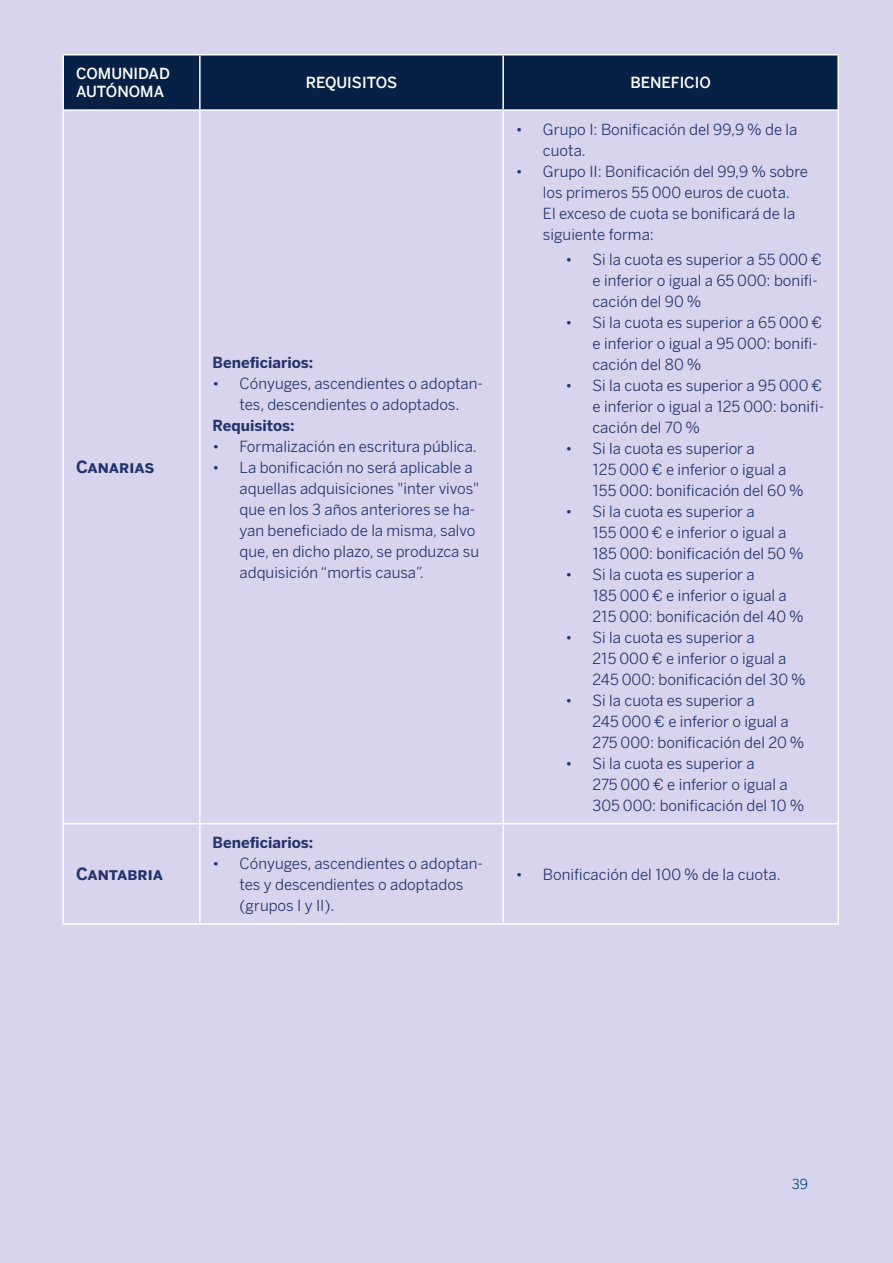
<style>
.page{position:relative;width:893px;height:1263px;background:#d9d4ed}
.page>*{position:absolute;margin:0;border:0;box-sizing:border-box;transform-origin:0 0}
.t1{font:700 16.5px "BBVA Benton Sans";color:#22336d}
.t2{font:15px/21px "BBVA Benton Sans";color:#22336d}
.t3{font:700 15px "BBVA Benton Sans";color:#22336d}
.t4{font:300 15px/18px "BBVA Benton Sans";color:#fff}
.t5{font:13.5px "BBVA Benton Sans";color:#004481}
</style>
<div class="page">
<div style="left:64px;top:56px;width:773px;height:53px;background:#072146"></div>
<hr style="left:63px;top:54px;width:137px;height:2px;background:#fff">
<hr style="left:63px;top:56px;width:1px;height:53px;background:#fff">
<hr style="left:200px;top:54px;width:303px;height:2px;background:#fff">
<hr style="left:199px;top:56px;width:2px;height:53px;background:#fff">
<hr style="left:503px;top:54px;width:336px;height:2px;background:#fff">
<hr style="left:502px;top:56px;width:2px;height:53px;background:#fff">
<hr style="left:837px;top:56px;width:2px;height:53px;background:#fff">
<hr style="left:63px;top:109px;width:137px;height:2px;background:#fff">
<hr style="left:63px;top:111px;width:1px;height:712px;background:#fff">
<hr style="left:200px;top:109px;width:303px;height:2px;background:#fff">
<hr style="left:199px;top:111px;width:2px;height:712px;background:#fff">
<hr style="left:503px;top:109px;width:336px;height:2px;background:#fff">
<hr style="left:502px;top:111px;width:2px;height:712px;background:#fff">
<hr style="left:837px;top:111px;width:2px;height:712px;background:#fff">
<hr style="left:63px;top:823px;width:137px;height:1px;background:#fff">
<hr style="left:63px;top:824px;width:1px;height:99px;background:#fff">
<hr style="left:200px;top:823px;width:303px;height:1px;background:#fff">
<hr style="left:199px;top:824px;width:2px;height:99px;background:#fff">
<hr style="left:503px;top:823px;width:336px;height:1px;background:#fff">
<hr style="left:502px;top:824px;width:2px;height:99px;background:#fff">
<hr style="left:837px;top:824px;width:2px;height:99px;background:#fff">
<hr style="left:63px;top:923px;width:137px;height:2px;background:#fff">
<hr style="left:200px;top:923px;width:303px;height:2px;background:#fff">
<hr style="left:503px;top:923px;width:336px;height:2px;background:#fff">
<p class="t4" style="left:76px;top:65px;width:95px">COMUNIDAD<br>AUTÓNOMA</p>
<p class="t4" style="left:306px;top:74px;width:93px">REQUISITOS</p>
<p class="t4" style="left:630px;top:74px;width:82px">BENEFICIO</p>
<p class="t1" style="left:76px;top:457px;width:80px">Canarias</p>
<p class="t1" style="left:76px;top:864px;width:89px">Cantabria</p>
<p class="t3" style="left:213px;top:353px;width:102px">Beneficiarios:</p>
<p class="t2" style="left:213px;top:373px;width:272px;text-align:center">• Cónyuges, ascendientes o adoptan&shy;tes, descendientes o adoptados.</p>
<p class="t3" style="left:213px;top:416px;width:84px">Requisitos:</p>
<p class="t2" style="left:213px;top:436px;width:266px">• Formalización en escritura pública.</p>
<p class="t2" style="left:240px;top:457px;width:241px;text-indent:-27px">• La bonificación no será aplicable a aquellas adquisiciones "inter vivos" que en los 3 años anteriores se ha&shy;yan beneficiado de la misma, salvo que, en dicho plazo, se produzca su adquisición “mortis causa”.</p>
<p class="t2" style="left:543px;top:119px;width:256px;text-indent:-27px">• Grupo I: Bonificación del 99,9 % de la cuota.</p>
<p class="t2" style="left:543px;top:161px;width:267px;text-indent:-27px">• Grupo II: Bonificación del 99,9 % sobre los primeros 55 000 euros de cuota.<br>El exceso de cuota se bonificará de la siguiente forma:</p>
<p class="t2" style="left:592px;top:249px;width:231px;text-indent:-27px">• Si la cuota es superior a 55 000 € e inferior o igual a 65 000: bonifi&shy;cación del 90 %</p>
<p class="t2" style="left:592px;top:312px;width:231px;text-indent:-27px">• Si la cuota es superior a 65 000 € e inferior o igual a 95 000: bonifi&shy;cación del 80 %</p>
<p class="t2" style="left:592px;top:375px;width:233px;text-align:justify;text-indent:-27px">• Si la cuota es superior a 95 000 € e inferior o igual a 125 000: bonifi&shy;cación del 70 %</p>
<p class="t2" style="left:592px;top:438px;width:213px;text-indent:-27px">• Si la cuota es superior a<br>125 000 € e inferior o igual a<br>155 000: bonificación del 60 %</p>
<p class="t2" style="left:592px;top:501px;width:213px;text-indent:-27px">• Si la cuota es superior a<br>155 000 € e inferior o igual a<br>185 000: bonificación del 50 %</p>
<p class="t2" style="left:592px;top:564px;width:213px;text-indent:-27px">• Si la cuota es superior a<br>185 000 € e inferior o igual a<br>215 000: bonificación del 40 %</p>
<p class="t2" style="left:592px;top:627px;width:215px;text-indent:-27px">• Si la cuota es superior a<br>215 000 € e inferior o igual a<br>245 000: bonificación del 30 %</p>
<p class="t2" style="left:592px;top:690px;width:213px;text-indent:-27px">• Si la cuota es superior a<br>245 000 € e inferior o igual a<br>275 000: bonificación del 20 %</p>
<p class="t2" style="left:592px;top:753px;width:213px;text-indent:-27px">• Si la cuota es superior a<br>275 000 € e inferior o igual a<br>305 000: bonificación del 10 %</p>
<p class="t3" style="left:213px;top:833px;width:102px">Beneficiarios:</p>
<p class="t2" style="left:240px;top:853px;width:245px;text-indent:-27px">• Cónyuges, ascendientes o adoptan&shy;tes y descendientes o adoptados (grupos I y II).</p>
<p class="t2" style="left:516px;top:864px;width:266px">• Bonificación del 100 % de la cuota.</p>
<p class="t5" style="left:792px;top:1175px;width:18px">39</p>
</div>
